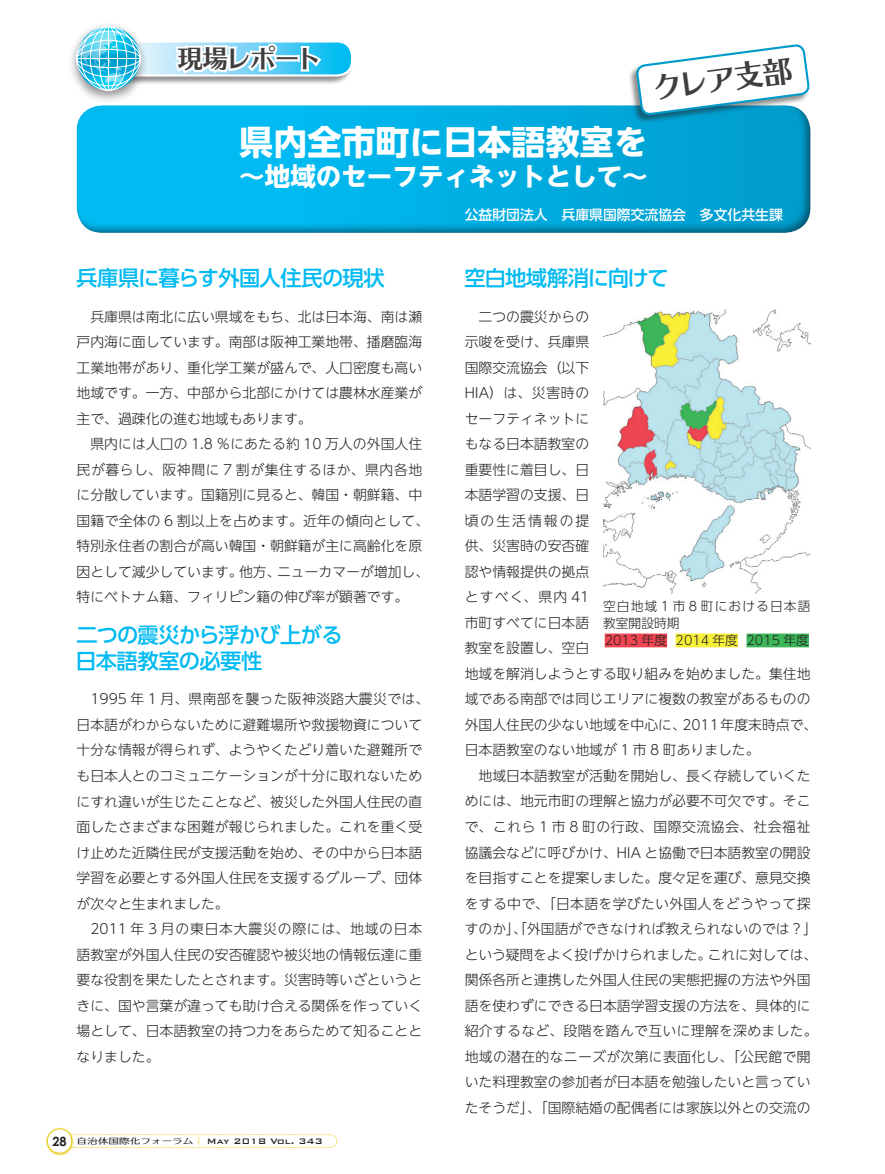
<style>
.page{position:relative;width:885px;height:1174px;background:#fff}
.page>*{position:absolute;margin:0;border:0;box-sizing:border-box;transform-origin:0 0}
.t1{font:700 34.05px "UD Shin Go NT Pro";color:#fff}
.t2{font:29.7px "UD Typos 515 Std";color:#3e3e3f}
.t3{font:700 25.5px "UD Shin Go NT Pro";color:#fff}
.t4{font:25.5px "UD Typos 515 Std";letter-spacing:-.05em;color:#3e3e3f}
.t5{font:500 21.3px/25.5px "UD Shin Go Pr 6";letter-spacing:-.035em;color:#00baf1}
.t6{font:300 13.8px/25.5px "UD Shin Go NT Pro";color:#231f20}
.t7{font:500 13.8px "UD Shin Go NT Pro";color:#fff}
.t8{font:300 12.75px/17px "UD Shin Go Pr 6";color:#231f20}
.t9{font:500 10.65px "Bank Gothic BT";color:#231f20}
.s1{font-family:"Century Gothic";font-weight:700;font-size:12.75px}
.s2{font-family:"UD Typos 510 Std";font-weight:400;font-size:7.95px}
.s3{font-family:"UD Typos 510 Std";font-weight:400;font-size:7.95px;color:#e8cb19}
</style>
<div class="page">
<div style="left:604px;top:633px;width:63px;height:14px;background:#ef4652"></div>
<div style="left:675px;top:633px;width:63px;height:14px;background:#f8ef3a"></div>
<div style="left:746px;top:633px;width:62px;height:14px;background:#3cb659"></div>
<img style="left:603px;top:309px;width:207px;height:284px">
<div style="left:76px;top:104px;width:736px;height:131px;background:#231f20;opacity:.5"></div>
<div style="left:68px;top:22px;width:81px;height:82px;background:#231f20;opacity:.5"></div>
<svg style="left:76px;top:27px;width:275px;height:63px"></svg>
<svg style="left:82px;top:27px;width:53px;height:35px"></svg>
<svg style="left:85px;top:67px;width:47px;height:23px"></svg>
<div style="left:627px;top:45px;width:182px;height:79px;background:#231f20;opacity:.5"></div>
<svg style="left:636px;top:44px;width:173px;height:95px"></svg>
<svg style="left:107px;top:1134px;width:204px;height:2px"></svg>
<div style="left:45px;top:1127px;width:29px;height:29px;background:#e8cb19;opacity:.75"></div>
<div style="left:47px;top:1128px;width:25px;height:25px;background:#fff;border-radius:50%"></div>
<div style="left:47px;top:1128px;width:25px;height:25px;border:1px solid #e8cb19;border-radius:50%"></div>
<h3 class="t4" style="left:177px;top:37px;width:146px">現場レポート</h3>
<h2 class="t2" style="left:649px;top:64px;width:142px;rotate:-8deg">クレア支部</h2>
<h1 class="t1" style="left:239px;top:115px;width:410px">県内全市町に日本語教室を</h1>
<h3 class="t3" style="left:239px;top:156px;width:410px">～地域のセーフティネットとして～</h3>
<p class="t7" style="left:465px;top:203px;width:319px">公益財団法人　兵庫県国際交流協会　多文化共生課</p>
<h3 class="t5" style="left:76px;top:265px;width:310px">兵庫県に暮らす外国人住民の現状</h3>
<p class="t6" style="left:77px;top:303px;width:347px;text-align:justify;text-indent:14px">兵庫県は南北に広い県域をもち、北は日本海、南は瀬戸内海に面しています。南部は阪神工業地帯、播磨臨海工業地帯があり、重化学工業が盛んで、人口密度も高い地域です。一方、中部から北部にかけては農林水産業が主で、過疎化の進む地域もあります。</p>
<p class="t6" style="left:77px;top:431px;width:354px;text-indent:14px">県内には人口の 1.8 ％にあたる約 10 万人の外国人住民が暮らし、阪神間に 7 割が集住するほか、県内各地に分散しています。国籍別に見ると、韓国・朝鮮籍、中国籍で全体の 6 割以上を占めます。近年の傾向として、特別永住者の割合が高い韓国・朝鮮籍が主に高齢化を原因として減少しています。他方、ニューカマーが増加し、特にベトナム籍、フィリピン籍の伸び率が顕著です。</p>
<h3 class="t5" style="left:76px;top:622px;width:268px">二つの震災から浮かび上がる日本語教室の必要性</h3>
<p class="t6" style="left:77px;top:686px;width:354px;text-indent:14px">1995 年 1 月、県南部を襲った阪神淡路大震災では、日本語がわからないために避難場所や救援物資について十分な情報が得られず、ようやくたどり着いた避難所でも日本人とのコミュニケーションが十分に取れないためにすれ違いが生じたことなど、被災した外国人住民の直面したさまざまな困難が報じられました。これを重く受け止めた近隣住民が支援活動を始め、その中から日本語学習を必要とする外国人住民を支援するグループ、団体が次々と生まれました。</p>
<p class="t6" style="left:77px;top:915px;width:347px;text-align:justify;text-indent:14px">2011 年 3 月の東日本大震災の際には、地域の日本語教室が外国人住民の安否確認や被災地の情報伝達に重要な役割を果たしたとされます。災害時等いざというときに、国や言葉が違っても助け合える関係を作っていく場として、日本語教室の持つ力をあらためて知ることとなりました。</p>
<p class="t9" style="left:52px;top:1135px;width:272px"><span class="s1">28</span> <span class="s2">自治体国際化フォーラム</span><span class="s3">｜</span> May 2018 Vol. 343</p>
<h3 class="t5" style="left:464px;top:265px;width:206px">空白地域解消に向けて</h3>
<p class="t6" style="left:465px;top:303px;width:354px;text-indent:14px">二つの震災からの<br>示唆を受け、兵庫県<br>国際交流協会（以下<br>HIA）は、災害時の<br>セーフティネットに<br>もなる日本語教室の<br>重要性に着目し、日<br>本語学習の支援、日<br>頃の生活情報の提<br>供、災害時の安否確<br>認や情報提供の拠点<br>とすべく、県内 41<br>市町すべてに日本語<br>教室を設置し、空白<br>地域を解消しようとする取り組みを始めました。集住地域である南部では同じエリアに複数の教室があるものの外国人住民の少ない地域を中心に、2011年度末時点で、日本語教室のない地域が 1 市 8 町ありました。</p>
<p class="t6" style="left:465px;top:762px;width:354px;text-align:center">地域日本語教室が活動を開始し、長く存続していくた<br>めには、地元市町の理解と協力が必要不可欠です。そこで、これら 1 市 8 町の行政、国際交流協会、社会福祉協議会などに呼びかけ、HIA と協働で日本語教室の開設を目指すことを提案しました。度々足を運び、意見交換をする中で、「日本語を学びたい外国人をどうやって探すのか」、「外国語ができなければ教えられないのでは？」という疑問をよく投げかけられました。これに対しては、関係各所と連携した外国人住民の実態把握の方法や外国語を使わずにできる日本語学習支援の方法を、具体的に紹介するなど、段階を踏んで互いに理解を深めました。地域の潜在的なニーズが次第に表面化し、「公民館で開いた料理教室の参加者が日本語を勉強したいと言っていたそうだ」、「国際結婚の配偶者には家族以外との交流の</p>
<p class="t8" style="left:603px;top:597px;width:209px">空白地域 1 市 8 町における日本語教室開設時期<br>2013 年度 2014 年度 2015 年度</p>
</div>
